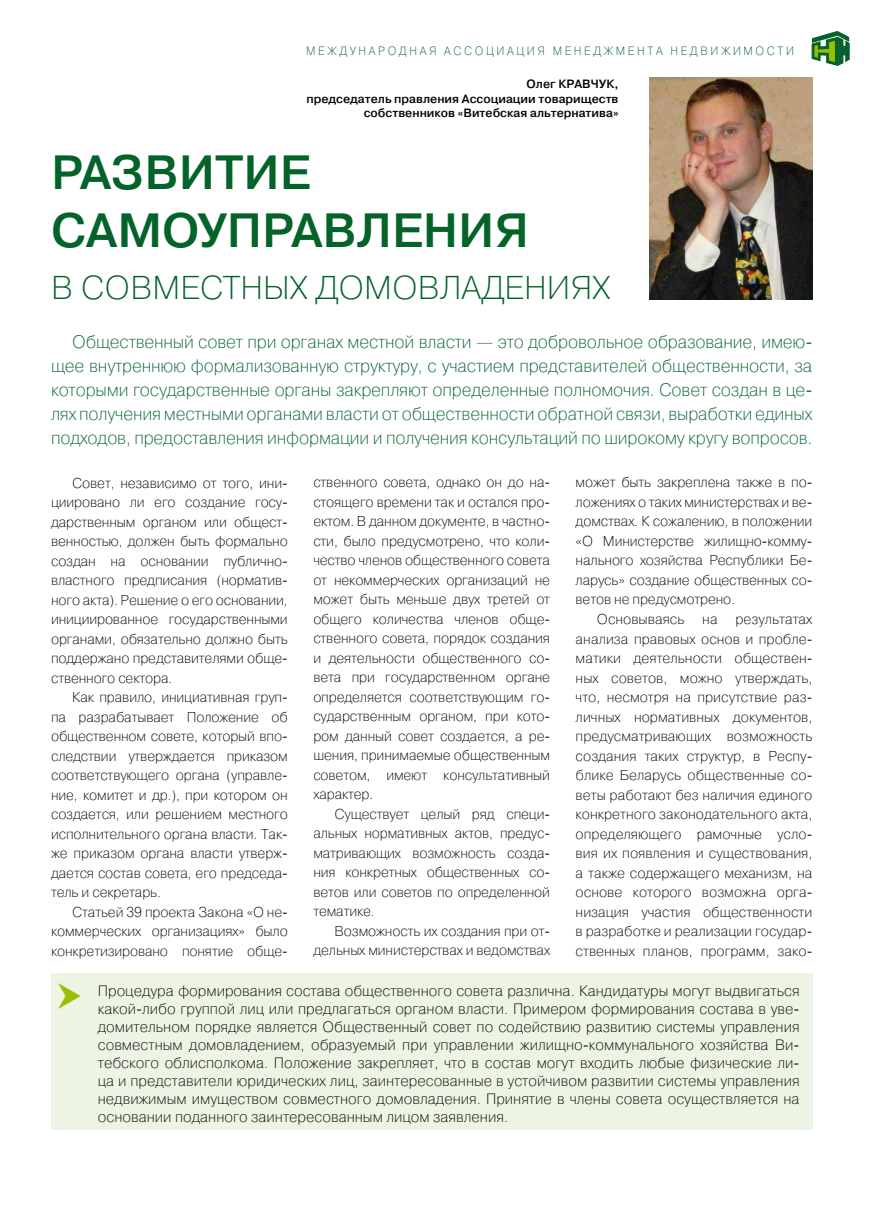
<style>
.page{position:relative;width:872px;height:1212px;background:#fff}
.page>*{position:absolute;margin:0;border:0;box-sizing:border-box;transform-origin:0 0}
.t1{font:700 48px/57.6px "Pragmatica Light C";color:#046329}
.t2{font:33px "Pragmatica Light C";color:#046329}
.t3{font:18px/24px "Pragmatica Light C";letter-spacing:-.01em;color:#046329;text-align:justify}
.t4{font:15px/18px "Pragmatica Light C";color:#000;text-align:justify}
.t5{font:14.25px/19.5px "Pragmatica Light C";letter-spacing:-.01em;color:#000;text-align:justify}
.t6{font:700 12px/14.4px "Pragmatica Light C";color:#000;text-align:right}
.t7{font:12px "Pragmatica Light C";color:#046329;scale:.93 1}
</style>
<div class="page">
<svg style="left:811px;top:31px;width:38px;height:35px"></svg>
<img style="left:650px;top:77px;width:162px;height:222px">
<div style="left:51px;top:974px;width:761px;height:156px;background:#ecf5e3"></div>
<p class="t7" style="left:306px;top:44px;width:526px">М е ж д у н а р о д н а я а с с о ц и а ц и я м е н е д ж м е н т а н е д в и ж и м о с т и</p>
<p class="t6" style="left:526px;top:77px;width:49px">Олег КРАВ</p>
<p class="t6" style="left:306px;top:77px;width:314px">ЧУК,<br>председатель правления Ассоциации товариществ собственников «Витебская альтернатива»</p>
<h1 class="t1" style="left:51px;top:144px;width:242px">РАЗВИТИЕ<br>САМОУПРАВ</h1>
<h1 class="t1" style="left:357px;top:202px;width:69px">ЛЕНИЯ</h1>
<h2 class="t2" style="left:51px;top:269px;width:21px">ВСОВ</h2>
<h2 class="t2" style="left:153px;top:269px;width:50px">МЕСТНЫ</h2>
<h2 class="t2" style="left:290px;top:269px;width:125px">Х ДОМОВЛАДЕНИЯ</h2>
<h2 class="t2" style="left:592px;top:269px;width:19px">Х</h2>
<p class="t3" style="left:51px;top:330px;width:763px;text-indent:21px">Общественный совет при органах местной власти — это добровольное образование, имею&shy;щее внутреннюю формализованную структуру, с участием представителей общественности, за которыми государственные органы закрепляют определенные полномочия. Совет создан в це&shy;лях получения местными органами власти от общественности обратной связи, выработки единых подходов, предоставления информации и получения консультаций по широкому кругу вопросов.</p>
<p class="t5" style="left:51px;top:473px;width:238px;text-align:left;text-indent:21px">Совет, независимо от того, ини&shy;циировано ли его создание госу&shy;дарственным органом или общест&shy;венностью, должен быть формально создан на основании публично&shy;властного предписания (норматив&shy;ного акта). Решение о его основании, инициированное государственными органами, обязательно должно быть поддержано представителями обще&shy;ственного сектора.</p>
<p class="t5" style="left:51px;top:687px;width:238px;text-indent:21px">Как правило, инициативная груп&shy;па разрабатывает Положение об общественном совете, который впо&shy;следствии утверждается приказом соответствующего органа (управле&shy;ние, комитет и др.), при котором он создается, или решением местного исполнительного органа власти. Так&shy;же приказом органа власти утверж&shy;дается состав совета, его председа&shy;тель и секретарь.</p>
<p class="t5" style="left:51px;top:902px;width:238px;text-indent:21px">Статьей 39 проекта Закона «О не&shy;коммерческих организациях» было конкретизировано понятие обще-</p>
<p class="t5" style="left:313px;top:473px;width:238px">ственного совета, однако он до на&shy;стоящего времени так и остался про&shy;ектом. В данном документе, в частно&shy;сти, было предусмотрено, что коли&shy;чество членов общественного совета от некоммерческих организаций не может быть меньше двух третей от общего количества членов обще&shy;ственного совета, порядок создания и деятельности общественного со&shy;вета при государственном органе определяется соответствующим го&shy;сударственным органом, при кото&shy;ром данный совет создается, а ре&shy;шения, принимаемые общественным советом, имеют консультативный характер.</p>
<p class="t5" style="left:313px;top:804px;width:238px;text-indent:21px">Существует целый ряд специ&shy;альных нормативных актов, предус&shy;матривающих возможность созда&shy;ния конкретных общественных со&shy;ветов или советов по определенной тематике.</p>
<p class="t5" style="left:313px;top:921px;width:238px;text-align:right">В озможность их создания при от&shy;дельных министерствах и ведомствах</p>
<p class="t5" style="left:575px;top:473px;width:238px">может быть закреплена также в по&shy;ложениях о таких министерствах и ве&shy;домствах. К сожалению, в положении «О Министерстве жилищно-комму&shy;нального хозяйства Республики Бе&shy;ларусь» создание общественных со&shy;ветов не предусмотрено.</p>
<p class="t5" style="left:575px;top:609px;width:238px;text-indent:21px">Основываясь на результатах анализа правовых основ и пробле&shy;матики деятельности обществен&shy;ных советов, можно утверждать, что, несмотря на присутствие раз&shy;личных нормативных документов, предусматривающих возможность создания таких структур, в Респу&shy;блике Беларусь общественные со&shy;веты работают без наличия единого конкретного законодательного акта, определяющего рамочные усло&shy;вия их появления и существования, а также содержащего механизм, на основе которого возможна орга&shy;низация участия общественности в разработке и реализации государ&shy;ственных планов, программ, зако-</p>
<p class="t4" style="left:98px;top:982px;width:703px">Процедура формирования состава общественного совета различна. Кандидатуры могут выдвигаться какой-либо группой лиц или предлагаться органом власти. Примером формирования состава в уве&shy;домительном порядке является Общественный совет по содействию развитию системы управления совместным домовладением, образуемый при управлении жилищно-коммунального хозяйства Ви&shy;тебского облисполкома. Положение закрепляет, что в состав могут входить любые физические ли&shy;ца и представители юридических лиц, заинтересованные в устойчивом развитии системы управления недвижимым имуществом совместного домовладения. Принятие в члены совета осуществляется на основании поданного заинтересованным лицом заявления.</p>
</div>
